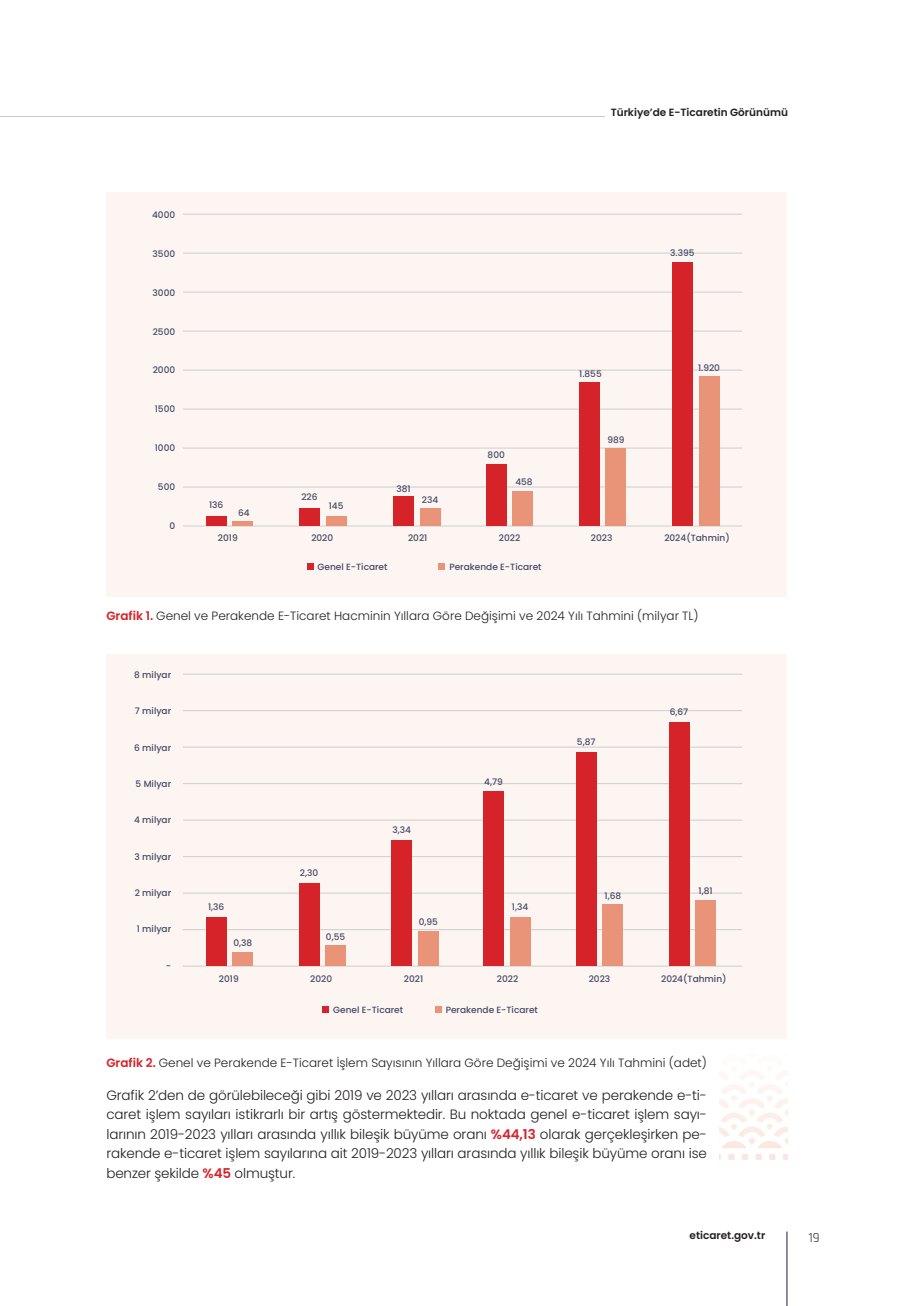
<style>
.page{position:relative;width:915px;height:1306px;background:#fff}
.page>*{position:absolute;margin:0;border:0;box-sizing:border-box;transform-origin:0 0}
.t1{font:300 13.5px/19.5px "Poppins";letter-spacing:-.01em;color:#231f20;text-align:justify}
.t2{font:13.5px "Rajdhani";color:#231f20}
.t3{font:300 12px "Poppins";color:#231f20}
.t4{font:600 10.5px "Poppins";color:#231f20}
.t5{font:500 9px "Poppins";color:#474a66}
.s1{font-weight:600;color:#d62229}
</style>
<div class="page">
<div style="left:106px;top:654px;width:680px;height:385px;background:#fcf5f1"></div>
<div style="left:106px;top:192px;width:680px;height:405px;background:#fcf5f1"></div>
<hr style="left:183px;top:214px;width:559px;height:1px;background:#cdced0">
<hr style="left:183px;top:292px;width:559px;height:1px;background:#cdced0">
<hr style="left:183px;top:370px;width:559px;height:1px;background:#cdced0">
<hr style="left:183px;top:447px;width:559px;height:1px;background:#cdced0">
<hr style="left:183px;top:253px;width:559px;height:1px;background:#cdced0">
<hr style="left:183px;top:331px;width:559px;height:1px;background:#cdced0">
<hr style="left:183px;top:408px;width:559px;height:1px;background:#cdced0">
<hr style="left:183px;top:486px;width:559px;height:1px;background:#cdced0">
<hr style="left:183px;top:525px;width:559px;height:1px;background:#cdced0">
<div style="left:206px;top:516px;width:20px;height:9px;background:#d62229"></div>
<div style="left:299px;top:508px;width:20px;height:17px;background:#d62229"></div>
<div style="left:393px;top:496px;width:20px;height:29px;background:#d62229"></div>
<div style="left:486px;top:464px;width:20px;height:61px;background:#d62229"></div>
<div style="left:579px;top:382px;width:20px;height:143px;background:#d62229"></div>
<div style="left:672px;top:262px;width:20px;height:263px;background:#d62229"></div>
<hr style="left:233px;top:521px;width:20px;height:4px;background:#e99379">
<div style="left:326px;top:516px;width:20px;height:9px;background:#e99379"></div>
<svg style="left:307px;top:563px;width:6px;height:6px"></svg>
<div style="left:438px;top:563px;width:7px;height:6px;background:#e99379"></div>
<div style="left:420px;top:508px;width:20px;height:17px;background:#e99379"></div>
<div style="left:512px;top:491px;width:20px;height:34px;background:#e99379"></div>
<div style="left:605px;top:448px;width:20px;height:77px;background:#e99379"></div>
<div style="left:698px;top:376px;width:20px;height:149px;background:#e99379"></div>
<hr style="left:183px;top:673px;width:559px;height:1px;background:#cdced0">
<hr style="left:183px;top:746px;width:559px;height:1px;background:#cdced0">
<hr style="left:183px;top:819px;width:559px;height:1px;background:#cdced0">
<hr style="left:183px;top:892px;width:559px;height:1px;background:#cdced0">
<hr style="left:183px;top:710px;width:559px;height:1px;background:#cdced0">
<hr style="left:183px;top:783px;width:559px;height:1px;background:#cdced0">
<hr style="left:183px;top:856px;width:559px;height:1px;background:#cdced0">
<hr style="left:183px;top:929px;width:559px;height:1px;background:#cdced0">
<hr style="left:183px;top:965px;width:559px;height:1px;background:#cdced0">
<div style="left:206px;top:916px;width:20px;height:49px;background:#d62229"></div>
<div style="left:299px;top:882px;width:20px;height:83px;background:#d62229"></div>
<div style="left:391px;top:840px;width:20px;height:125px;background:#d62229"></div>
<div style="left:483px;top:791px;width:20px;height:174px;background:#d62229"></div>
<div style="left:576px;top:752px;width:20px;height:213px;background:#d62229"></div>
<div style="left:668px;top:722px;width:20px;height:243px;background:#d62229"></div>
<div style="left:233px;top:952px;width:20px;height:13px;background:#e99379"></div>
<div style="left:325px;top:945px;width:20px;height:20px;background:#e99379"></div>
<div style="left:418px;top:931px;width:20px;height:34px;background:#e99379"></div>
<div style="left:510px;top:916px;width:20px;height:49px;background:#e99379"></div>
<div style="left:602px;top:904px;width:20px;height:61px;background:#e99379"></div>
<div style="left:695px;top:900px;width:20px;height:65px;background:#e99379"></div>
<div style="left:322px;top:1006px;width:7px;height:6px;background:#d62229"></div>
<svg style="left:435px;top:1006px;width:6px;height:6px"></svg>
<svg style="left:719px;top:1077px;width:68px;height:82px"></svg>
<hr style="left:0;top:116px;width:604px;height:1px;background:#c7c8ca">
<hr style="left:786px;top:1231px;width:1px;height:74px;background:#0e1d42">
<p class="t4" style="left:610px;top:106px;width:179px">Türkiye’de E-Ticaretin Görünümü</p>
<p class="t5" style="left:152px;top:209px;width:25px">4000</p>
<p class="t5" style="left:152px;top:248px;width:24px">3500</p>
<p class="t5" style="left:152px;top:287px;width:24px">3000</p>
<p class="t5" style="left:153px;top:326px;width:24px">2500</p>
<p class="t5" style="left:153px;top:365px;width:24px">2000</p>
<p class="t5" style="left:155px;top:404px;width:22px">1500</p>
<p class="t5" style="left:155px;top:443px;width:22px">1000</p>
<p class="t5" style="left:158px;top:481px;width:19px">500</p>
<p class="t5" style="left:169px;top:520px;width:7px">0</p>
<p class="t5" style="left:209px;top:499px;width:16px">136</p>
<p class="t5" style="left:238px;top:508px;width:13px">64</p>
<p class="t5" style="left:218px;top:533px;width:21px">2019</p>
<p class="t5" style="left:487px;top:449px;width:19px">800</p>
<p class="t5" style="left:579px;top:368px;width:24px">1.855</p>
<p class="t5" style="left:607px;top:435px;width:19px">989</p>
<p class="t5" style="left:670px;top:248px;width:26px">3.395</p>
<p class="t5" style="left:697px;top:363px;width:23px">1.920</p>
<p class="t5" style="left:515px;top:477px;width:19px">458</p>
<p class="t5" style="left:396px;top:483px;width:16px">381</p>
<p class="t5" style="left:301px;top:492px;width:18px">226</p>
<p class="t5" style="left:311px;top:533px;width:23px">2020</p>
<p class="t5" style="left:408px;top:533px;width:21px">2021</p>
<p class="t5" style="left:499px;top:533px;width:23px">2022</p>
<p class="t5" style="left:590px;top:533px;width:23px">2023</p>
<p class="t5" style="left:664px;top:533px;width:67px">2024(Tahmin)</p>
<p class="t5" style="left:317px;top:562px;width:71px">Genel E-Ticaret</p>
<p class="t5" style="left:449px;top:562px;width:94px">Perakende E-Ticaret</p>
<p class="t5" style="left:421px;top:495px;width:18px">234</p>
<p class="t5" style="left:328px;top:501px;width:16px">145</p>
<p class="t3" style="left:106px;top:609px;width:593px"><span class="s1">Grafik 1.</span> Genel ve Perakende E-Ticaret Hacminin Yıllara Göre Değişimi ve 2024 Yılı Tahmini (milyar TL)</p>
<p class="t5" style="left:134px;top:669px;width:38px">8 milyar</p>
<p class="t5" style="left:135px;top:706px;width:38px">7 milyar</p>
<p class="t5" style="left:134px;top:742px;width:39px">6 milyar</p>
<p class="t5" style="left:135px;top:778px;width:37px">5 Milyar</p>
<p class="t5" style="left:134px;top:814px;width:39px">4 milyar</p>
<p class="t5" style="left:134px;top:851px;width:38px">3 milyar</p>
<p class="t5" style="left:135px;top:887px;width:38px">2 milyar</p>
<p class="t5" style="left:137px;top:923px;width:36px">1 milyar</p>
<p class="t5" style="left:166px;top:960px;width:7px">-</p>
<p class="t5" style="left:208px;top:901px;width:18px">1,36</p>
<p class="t5" style="left:233px;top:937px;width:20px">0,38</p>
<p class="t5" style="left:219px;top:974px;width:21px">2019</p>
<p class="t5" style="left:300px;top:867px;width:20px">2,30</p>
<p class="t5" style="left:326px;top:931px;width:21px">0,55</p>
<p class="t5" style="left:392px;top:824px;width:20px">3,34</p>
<p class="t5" style="left:418px;top:916px;width:21px">0,95</p>
<p class="t5" style="left:484px;top:776px;width:20px">4,79</p>
<p class="t5" style="left:511px;top:901px;width:18px">1,34</p>
<p class="t5" style="left:576px;top:736px;width:20px">5,87</p>
<p class="t5" style="left:604px;top:890px;width:18px">1,68</p>
<p class="t5" style="left:669px;top:707px;width:20px">6,67</p>
<p class="t5" style="left:698px;top:885px;width:16px">1,81</p>
<p class="t5" style="left:310px;top:974px;width:23px">2020</p>
<p class="t5" style="left:403px;top:974px;width:21px">2021</p>
<p class="t5" style="left:496px;top:974px;width:23px">2022</p>
<p class="t5" style="left:588px;top:974px;width:23px">2023</p>
<p class="t5" style="left:661px;top:974px;width:67px">2024(Tahmin)</p>
<p class="t5" style="left:333px;top:1004px;width:71px">Genel E-Ticaret</p>
<p class="t5" style="left:445px;top:1004px;width:94px">Perakende E-Ticaret</p>
<p class="t3" style="left:106px;top:1056px;width:601px"><span class="s1">Grafik 2.</span> Genel ve Perakende E-Ticaret İşlem Sayısının Yıllara Göre Değişimi ve 2024 Yılı Tahmini (adet)</p>
<p class="t1" style="left:106px;top:1085px;width:601px">Grafik 2’den de görülebileceği gibi 2019 ve 2023 yılları arasında e-ticaret ve perakende e-ti&shy;caret işlem sayıları istikrarlı bir artış göstermektedir. Bu noktada genel e-ticaret işlem sayı&shy;larının 2019-2023 yılları arasında yıllık bileşik büyüme oranı <span class="s1">%44,13</span> olarak gerçekleşirken pe&shy;rakende e-ticaret işlem sayılarına ait 2019-2023 yılları arasında yıllık bileşik büyüme oranı ise benzer şekilde <span class="s1">%45</span> olmuştur.</p>
<p class="t4" style="left:689px;top:1229px;width:77px">eticaret.gov.tr</p>
<p class="t2" style="left:808px;top:1229px;width:12px">19</p>
</div>
